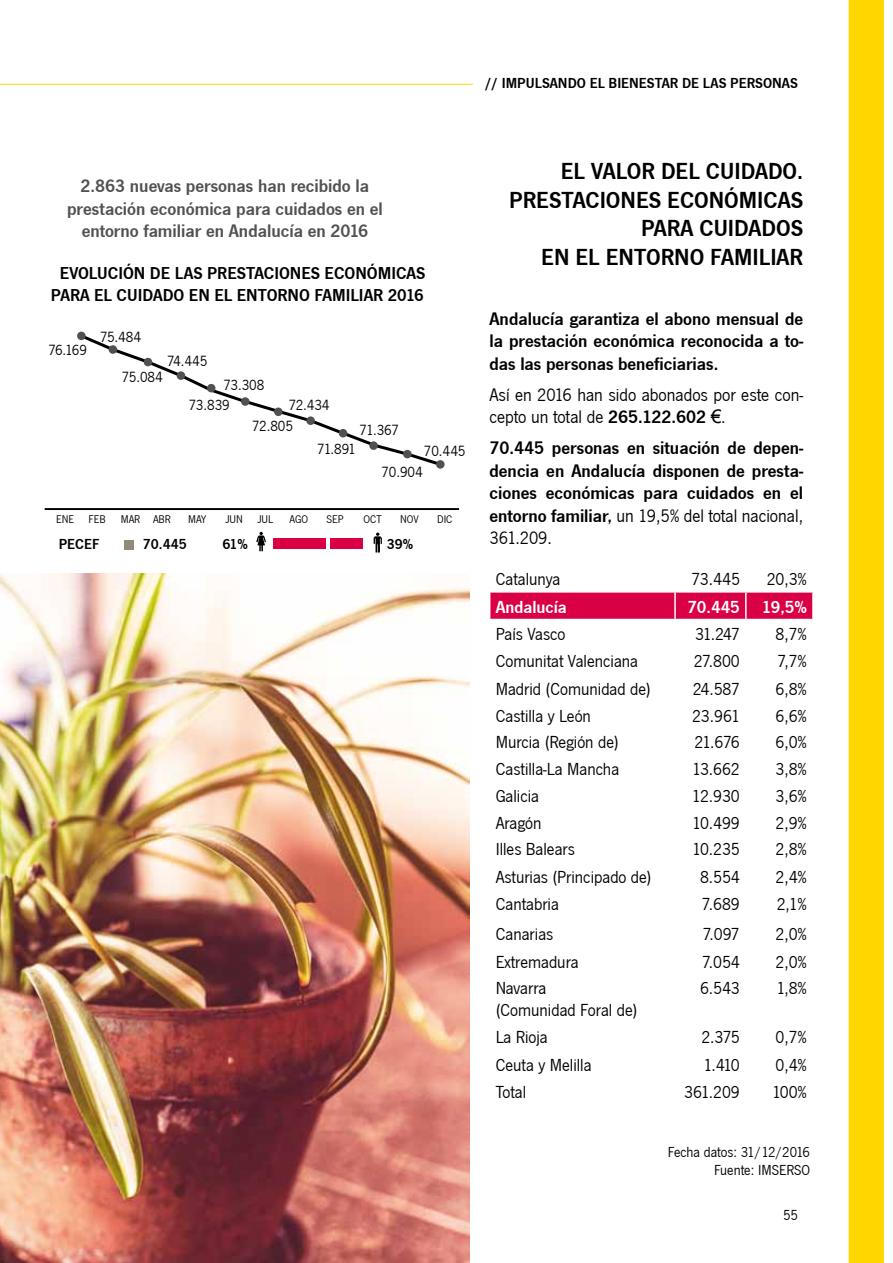
<style>
.page{position:relative;width:893px;height:1263px;background:#fff}
.page>*{position:absolute;margin:0;border:0;box-sizing:border-box;transform-origin:0 0}
.t1{font:24px/28.8px "News Got T Dem";color:#000;text-align:right}
.t2{font:18.75px/22.5px "News Got T Dem";color:#000;text-align:justify}
.t3{font:18.75px/22.5px "News Got T";color:#000}
.t4{font:18.75px/22.5px "News Got T Dem";color:#505153;text-align:center}
.t5{font:18px/21.6px "News Got T";color:#000}
.t6{font:18px "News Got T Dem";color:#fff}
.t7{font:17.85px "News Got T Dem";letter-spacing:-.03em;color:#000}
.t8{font:15.3px "News Got T";color:#000}
.t9{font:15px "News Got T Dem";color:#000}
.t10{font:15px/18px "News Got T";color:#000;text-align:right}
.t11{font:11.55px "News Got T";color:#000}
.s1{font-family:"News Got T Dem"}
</style>
<div class="page">
<hr style="left:0;top:84px;width:473px;height:1px;background:#ffd600">
<div style="left:849px;top:0;width:35px;height:1263px;background:#ffd600"></div>
<img style="left:0;top:574px;width:469px;height:689px">
<hr style="left:45px;top:508px;width:414px;height:2px;background:#000">
<svg style="left:77px;top:332px;width:360px;height:133px"></svg>
<div style="left:339px;top:429px;width:8px;height:8px;border:2px solid #505153;border-radius:50%"></div>
<div style="left:370px;top:442px;width:7px;height:7px;background:#505153;border-radius:50%"></div>
<div style="left:369px;top:441px;width:9px;height:9px;border:2px solid #505153;border-radius:50%"></div>
<div style="left:404px;top:451px;width:7px;height:6px;background:#505153;border-radius:50%"></div>
<div style="left:403px;top:450px;width:9px;height:8px;border:2px solid #505153;border-radius:50%"></div>
<div style="left:437px;top:461px;width:7px;height:7px;background:#505153;border-radius:50%"></div>
<div style="left:436px;top:460px;width:9px;height:9px;border:2px solid #505153;border-radius:50%"></div>
<div style="left:489px;top:592px;width:323px;height:27px;background:#da0045"></div>
<hr style="left:674px;top:593px;width:2px;height:26px;background:#fff">
<hr style="left:746px;top:591px;width:68px;height:2px;background:#fff">
<hr style="left:675px;top:591px;width:71px;height:2px;background:#fff">
<hr style="left:745px;top:593px;width:2px;height:26px;background:#fff">
<svg style="left:256px;top:532px;width:10px;height:19px"></svg>
<svg style="left:374px;top:533px;width:8px;height:19px"></svg>
<div style="left:124px;top:541px;width:10px;height:9px;background:#928a7a"></div>
<div style="left:273px;top:539px;width:52px;height:10px;background:#da0045"></div>
<div style="left:331px;top:539px;width:32px;height:10px;background:#da0045"></div>
<p class="t9" style="left:485px;top:73px;width:314px">// IMPULSANDO EL BIENESTAR DE LAS PERSONAS</p>
<p class="t4" style="left:67px;top:174px;width:317px">2.863 nuevas personas han recibido la prestación económica para cuidados en el entorno familiar en Andalucía en 2016</p>
<p class="t7" style="left:60px;top:261px;width:20px">Evolución</p>
<p class="t7" style="left:150px;top:261px;width:35px">de las</p>
<p class="t7" style="left:207px;top:261px;width:11px">prestaciones</p>
<p class="t7" style="left:325px;top:261px;width:11px">económicas</p>
<p class="t7" style="left:51px;top:283px;width:11px">para</p>
<p class="t7" style="left:94px;top:283px;width:34px">el cuidado</p>
<p class="t7" style="left:189px;top:283px;width:60px">enelentorno</p>
<p class="t7" style="left:314px;top:283px;width:10px">familiar</p>
<p class="t7" style="left:388px;top:283px;width:37px">2016</p>
<p class="t8" style="left:48px;top:339px;width:40px">76.169</p>
<p class="t8" style="left:100px;top:327px;width:42px">75.484</p>
<p class="t8" style="left:167px;top:351px;width:42px">74.445</p>
<p class="t8" style="left:122px;top:366px;width:42px">75.084</p>
<p class="t8" style="left:223px;top:375px;width:42px">73.308</p>
<p class="t8" style="left:252px;top:416px;width:42px">72.805</p>
<p class="t8" style="left:189px;top:394px;width:42px">73.839</p>
<p class="t8" style="left:289px;top:394px;width:42px">72.434</p>
<p class="t8" style="left:317px;top:439px;width:40px">71.891</p>
<p class="t8" style="left:360px;top:420px;width:41px">71.367</p>
<p class="t8" style="left:381px;top:461px;width:43px">70.904</p>
<p class="t8" style="left:424px;top:441px;width:43px">70.445</p>
<p class="t11" style="left:56px;top:511px;width:51px">ENE FEB</p>
<p class="t11" style="left:121px;top:511px;width:51px">MAR ABR</p>
<p class="t11" style="left:188px;top:511px;width:20px">MAY</p>
<p class="t11" style="left:225px;top:511px;width:49px">JUN JUL</p>
<p class="t11" style="left:290px;top:511px;width:20px">AGO</p>
<p class="t11" style="left:326px;top:511px;width:19px">SEP</p>
<p class="t11" style="left:363px;top:511px;width:20px">OCT</p>
<p class="t11" style="left:400px;top:511px;width:20px">NOV</p>
<p class="t11" style="left:437px;top:511px;width:17px">DIC</p>
<p class="t9" style="left:59px;top:534px;width:42px">PECEF</p>
<p class="t9" style="left:143px;top:534px;width:45px">70.445</p>
<p class="t9" style="left:222px;top:534px;width:27px">61%</p>
<p class="t9" style="left:387px;top:534px;width:28px">39%</p>
<h1 class="t1" style="left:509px;top:155px;width:296px">EL VALOR DEL CUIDADO.<br>PRESTACIONES ECONÓMICAS<br>PARA CUIDADOS<br>EN EL ENTORNO FAMILIAR</h1>
<p class="t2" style="left:489px;top:307px;width:315px">Andalucía garantiza el abono mensual de la prestación económica reconocida a to&shy;das las personas beneficiarias.</p>
<p class="t3" style="left:489px;top:383px;width:315px">Así en 2016 han sido abonados por este con&shy;cepto un total de <span class="s1">265.122.602 €</span>.</p>
<p class="t2" style="left:489px;top:436px;width:315px">70.445 personas en situación de depen&shy;dencia en Andalucía disponen de presta&shy;ciones económicas para cuidados en el</p>
<p class="t3" style="left:489px;top:504px;width:315px"><span class="s1">entorno familiar,</span> un 19,5% del total nacional,<br>361.209.</p>
<p class="t5" style="left:496px;top:567px;width:66px">Catalunya</p>
<p class="t5" style="left:692px;top:567px;width:50px">73.445</p>
<p class="t5" style="left:767px;top:567px;width:42px">20,3%</p>
<p class="t6" style="left:496px;top:594px;width:73px">Andalucía</p>
<p class="t6" style="left:687px;top:594px;width:121px">70.445 19,5%</p>
<p class="t5" style="left:496px;top:623px;width:71px">País Vasco</p>
<p class="t5" style="left:695px;top:623px;width:46px">31.247</p>
<p class="t5" style="left:775px;top:623px;width:33px">8,7%</p>
<p class="t5" style="left:496px;top:649px;width:144px">Comunitat Valenciana</p>
<p class="t5" style="left:694px;top:649px;width:48px">27.800</p>
<p class="t5" style="left:777px;top:649px;width:31px">7,7%</p>
<p class="t5" style="left:496px;top:677px;width:157px">Madrid (Comunidad de)</p>
<p class="t5" style="left:693px;top:677px;width:49px">24.587</p>
<p class="t5" style="left:775px;top:677px;width:33px">6,8%</p>
<p class="t5" style="left:496px;top:704px;width:97px">Castilla y León</p>
<p class="t5" style="left:692px;top:704px;width:49px">23.961</p>
<p class="t5" style="left:775px;top:704px;width:33px">6,6%</p>
<p class="t5" style="left:496px;top:731px;width:125px">Murcia (Región de)</p>
<p class="t5" style="left:694px;top:731px;width:47px">21.676</p>
<p class="t5" style="left:775px;top:731px;width:33px">6,0%</p>
<p class="t5" style="left:496px;top:757px;width:125px">Castilla-La Mancha</p>
<p class="t5" style="left:692px;top:757px;width:49px">13.662</p>
<p class="t5" style="left:775px;top:757px;width:33px">3,8%</p>
<p class="t5" style="left:496px;top:784px;width:45px">Galicia</p>
<p class="t5" style="left:692px;top:784px;width:50px">12.930</p>
<p class="t5" style="left:775px;top:784px;width:33px">3,6%</p>
<p class="t5" style="left:496px;top:811px;width:47px">Aragón</p>
<p class="t5" style="left:692px;top:811px;width:49px">10.499</p>
<p class="t5" style="left:775px;top:811px;width:33px">2,9%</p>
<p class="t5" style="left:496px;top:838px;width:81px">Illes Balears</p>
<p class="t5" style="left:692px;top:838px;width:49px">10.235</p>
<p class="t5" style="left:775px;top:838px;width:33px">2,8%</p>
<p class="t5" style="left:496px;top:865px;width:158px">Asturias (Principado de)</p>
<p class="t5" style="left:700px;top:865px;width:41px">8.554</p>
<p class="t5" style="left:775px;top:865px;width:33px">2,4%</p>
<p class="t5" style="left:496px;top:892px;width:65px">Cantabria</p>
<p class="t5" style="left:702px;top:892px;width:39px">7.689</p>
<p class="t5" style="left:777px;top:892px;width:32px">2,1%</p>
<p class="t5" style="left:496px;top:923px;width:59px">Canarias</p>
<p class="t5" style="left:703px;top:923px;width:39px">7.097</p>
<p class="t5" style="left:775px;top:923px;width:33px">2,0%</p>
<p class="t5" style="left:496px;top:950px;width:85px">Extremadura</p>
<p class="t5" style="left:702px;top:950px;width:39px">7.054</p>
<p class="t5" style="left:775px;top:950px;width:33px">2,0%</p>
<p class="t5" style="left:496px;top:977px;width:143px">Navarra<br>(Comunidad Foral de)</p>
<p class="t5" style="left:700px;top:977px;width:41px">6.543</p>
<p class="t5" style="left:776px;top:977px;width:32px">1,8%</p>
<p class="t5" style="left:496px;top:1025px;width:54px">La Rioja</p>
<p class="t5" style="left:701px;top:1025px;width:40px">2.375</p>
<p class="t5" style="left:775px;top:1025px;width:33px">0,7%</p>
<p class="t5" style="left:496px;top:1053px;width:97px">Ceuta y Melilla</p>
<p class="t5" style="left:703px;top:1053px;width:38px">1.410</p>
<p class="t5" style="left:775px;top:1053px;width:33px">0,4%</p>
<p class="t5" style="left:496px;top:1080px;width:32px">Total</p>
<p class="t5" style="left:684px;top:1080px;width:57px">361.209</p>
<p class="t5" style="left:772px;top:1080px;width:36px">100%</p>
<p class="t10" style="left:668px;top:1142px;width:144px">Fecha datos: 31/12/2016<br>Fuente: IMSERSO</p>
<p class="t10" style="left:783px;top:1205px;width:16px">55</p>
</div>
